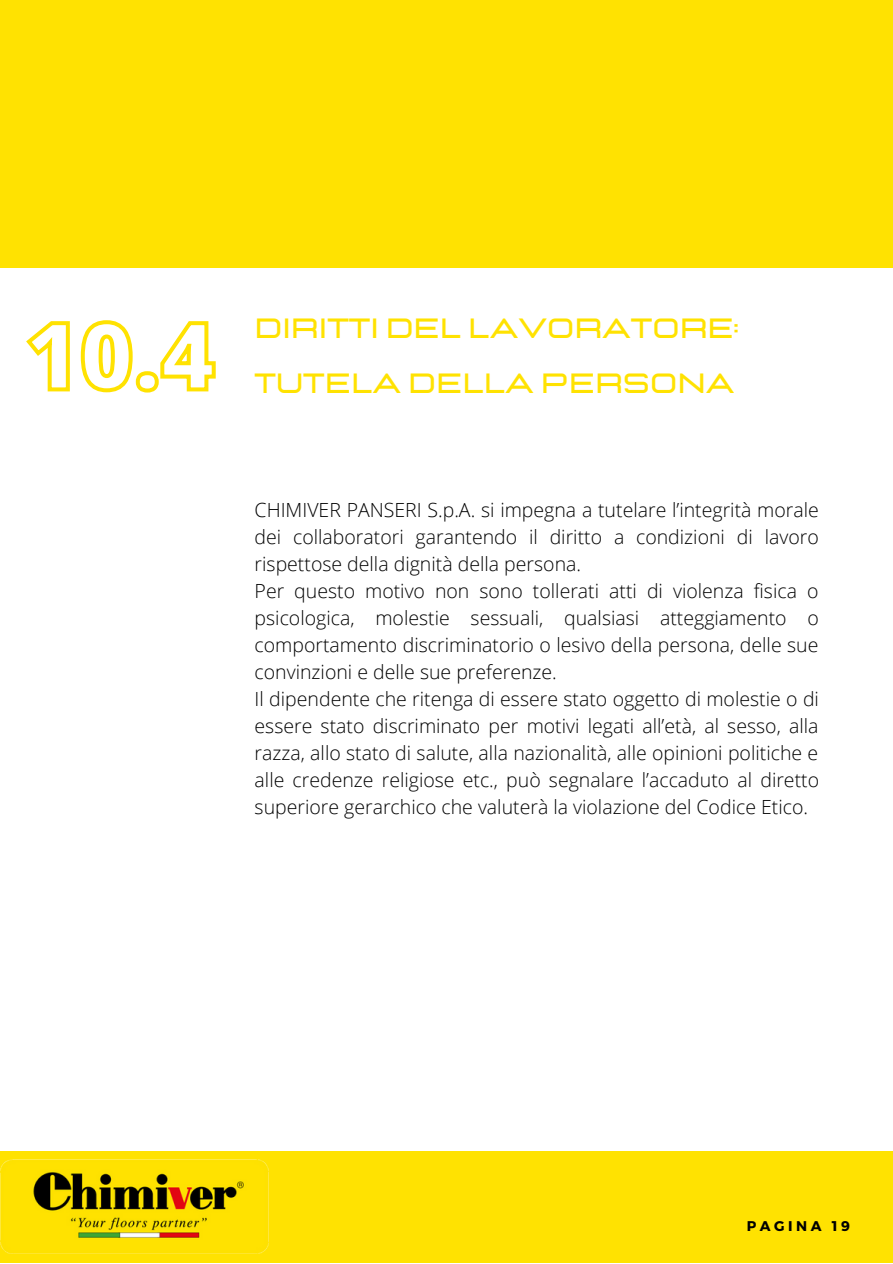
<style>
.page{position:relative;width:893px;height:1264px;background:#fff}
.page>*{position:absolute;margin:0;border:0;box-sizing:border-box;transform-origin:0 0}
.t1{font:700 27.75px/55.1px "Lastica";color:#ffe201}
.t2{font:300 19.5px/27px "Open Sans";color:#000}
.t3{font:700 14.1px "Montserrat";letter-spacing:.25em;color:#000}
</style>
<div class="page">
<div style="left:0;top:0;width:892px;height:268px;background:#ffe201"></div>
<div style="left:0;top:1151px;width:892px;height:111px;background:#ffe201"></div>
<svg style="left:26px;top:320px;width:190px;height:73px"></svg>
<img style="left:0;top:1159px;width:269px;height:94px">
<h1 class="t1" style="left:254px;top:301px;width:485px">DIRITTI DEL LAVORATORE:<br>TUTELA DELLA PERSONA</h1>
<p class="t2" style="left:254px;top:496px;width:566px">CHIMIVER PANSERI S.p.A. si impegna a tutelare l’integrità morale dei collaboratori garantendo il diritto a condizioni di lavoro rispettose della dignità della persona.<br>Per questo motivo non sono tollerati atti di violenza fisica o psicologica, molestie sessuali, qualsiasi atteggiamento o comportamento discriminatorio o lesivo della persona, delle sue convinzioni e delle sue preferenze.<br>Il dipendente che ritenga di essere stato oggetto di molestie o di essere stato discriminato per motivi legati all’età, al sesso, alla razza, allo stato di salute, alla nazionalità, alle opinioni politiche e alle credenze religiose etc., può segnalare l’accaduto al diretto superiore gerarchico che valuterà la violazione del Codice Etico.</p>
<p class="t3" style="left:746px;top:1216px;width:105px">PAGINA 19</p>
</div>
